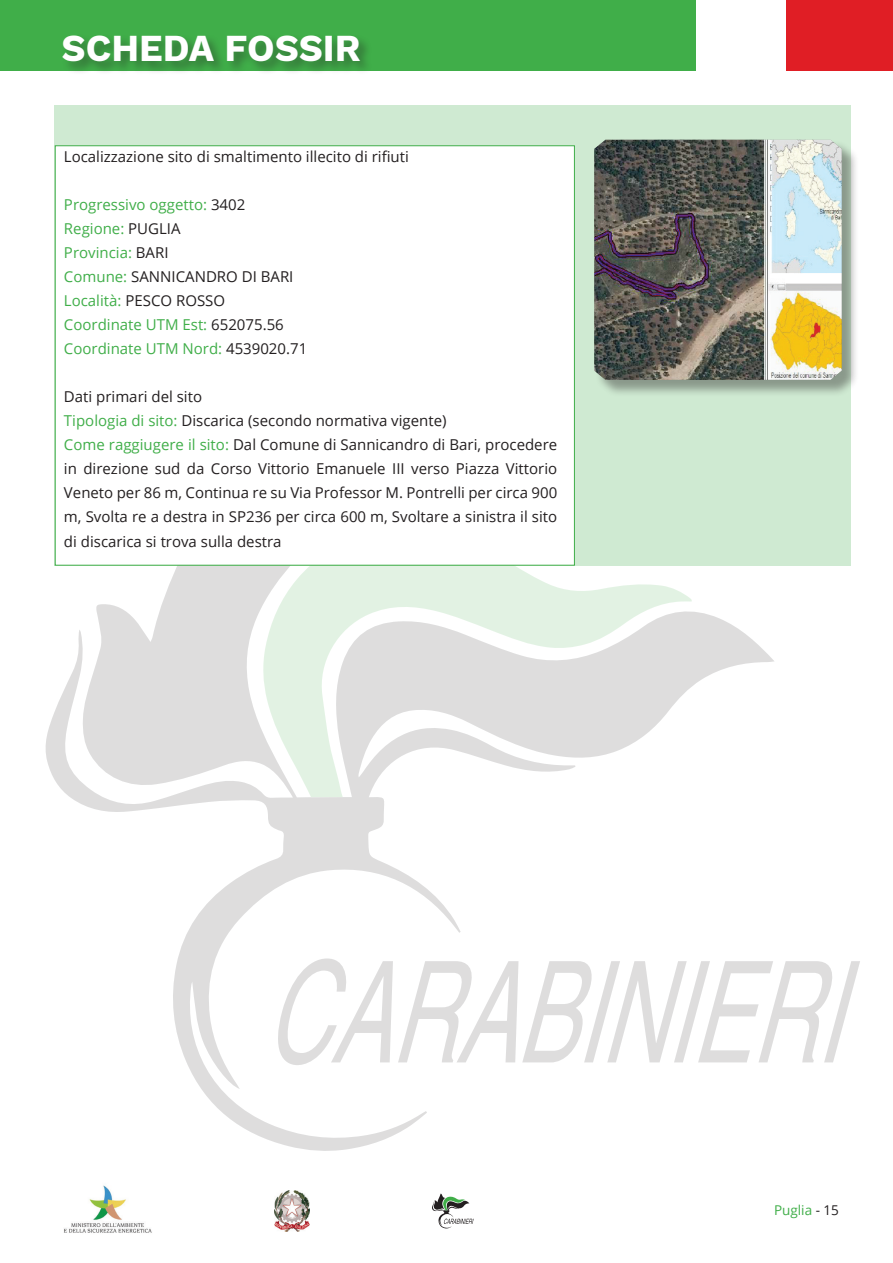
<style>
.page{position:relative;width:893px;height:1263px;background:#fff}
.page>*{position:absolute;margin:0;border:0;box-sizing:border-box;transform-origin:0 0}
.t1{font:700 37.5px "Work Sans";color:#fff}
.t2{font:15px/24px "Open Sans";color:#231f20}
.t3{font:15px/24px "Open Sans";color:#40ae49}
.t4{font:13.5px "Open Sans";color:#40ae49}
.s1{color:#231f20}
.s2{color:#40ae49}
</style>
<div class="page">
<svg style="left:45px;top:566px;width:729px;height:585px"></svg>
<svg style="left:262px;top:566px;width:430px;height:231px"></svg>
<svg style="left:272px;top:958px;width:588px;height:107px"></svg>
<div style="left:0;top:0;width:893px;height:70px;background:#e01e25"></div>
<div style="left:0;top:0;width:786px;height:74px;background:#fff"></div>
<div style="left:0;top:0;width:695px;height:70px;background:#40ae49"></div>
<div style="left:54px;top:105px;width:797px;height:461px;background:#cfead2"></div>
<div style="left:55px;top:145px;width:520px;height:421px;background:#fff;border:1px solid #40ae49"></div>
<div style="left:61px;top:34px;width:312px;height:42px;background:#231f20;opacity:.4"></div>
<svg style="left:432px;top:1194px;width:42px;height:34px"></svg>
<img style="left:64px;top:1185px;width:88px;height:48px">
<div style="left:595px;top:140px;width:264px;height:257px;background:#231f20;opacity:.4"></div>
<img style="left:594px;top:140px;width:248px;height:240px">
<img style="left:274px;top:1191px;width:36px;height:40px">
<h1 class="t1" style="left:62px;top:27px;width:301px">SCHEDA FOSSIR</h1>
<p class="t2" style="left:64px;top:145px;width:346px">Localizzazione sito di smaltimento illecito di rifiuti</p>
<p class="t3" style="left:64px;top:193px;width:245px">Progressivo oggetto: <span class="s1">3402<br></span>Regione: <span class="s1">PUGLIA<br></span>Provincia: <span class="s1">BARI<br></span>Comune: <span class="s1">SANNICANDRO DI BARI<br></span>Località: <span class="s1">PESCO ROSSO<br></span>Coordinate UTM Est: <span class="s1">652075.56<br></span>Coordinate UTM Nord: <span class="s1">4539020.71</span></p>
<p class="t2" style="left:64px;top:385px;width:495px">Dati primari del sito<br><span class="s2">Tipologia di sito:</span> Discarica (secondo normativa vigente)<br><span class="s2">Come raggiugere il sito:</span> Dal Comune di Sannicandro di Bari, procedere in direzione sud da Corso Vittorio Emanuele III verso Piazza Vittorio Veneto per 86 m, Continua re su Via Professor M. Pontrelli per circa 900 m, Svolta re a destra in SP236 per circa 600 m, Svoltare a sinistra il sito di discarica si trova sulla destra</p>
<p class="t4" style="left:774px;top:1201px;width:66px">Puglia <span class="s1">- 15</span></p>
</div>
